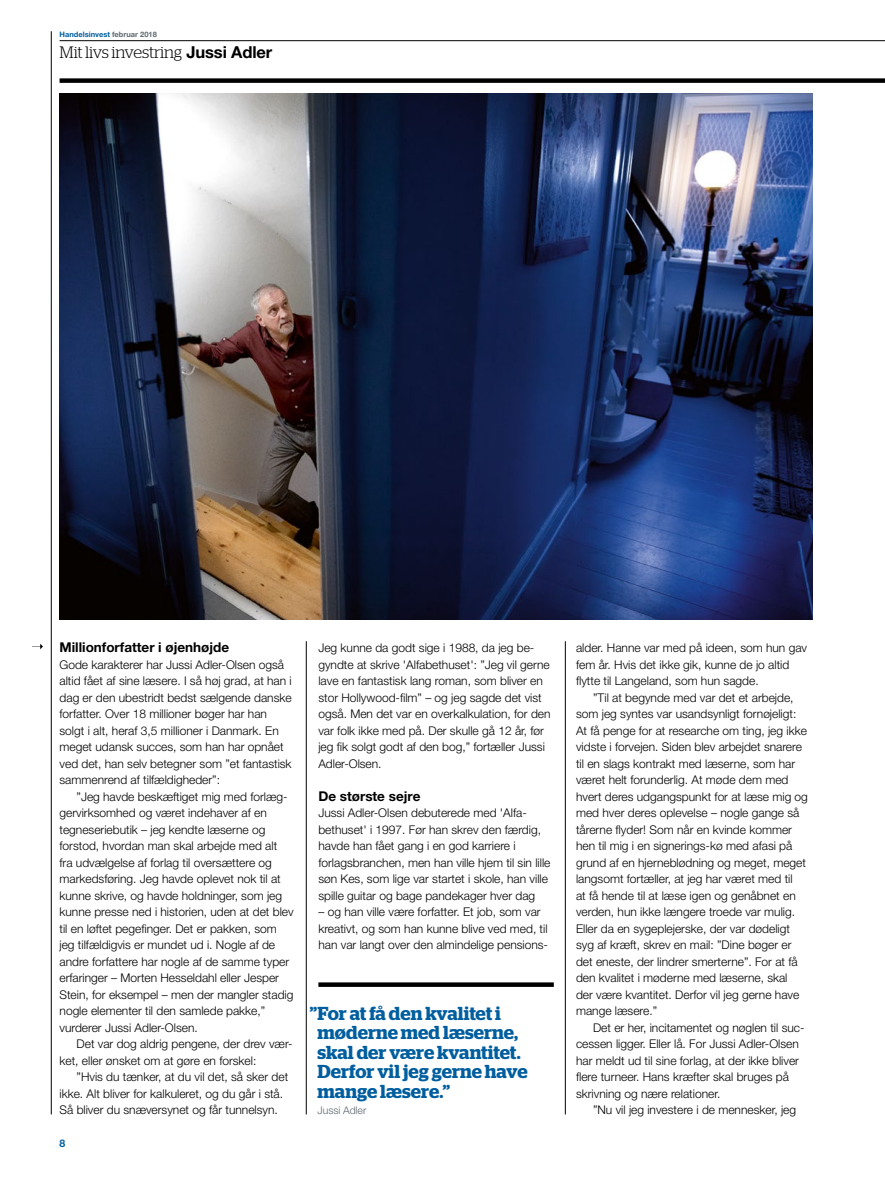
<style>
.page{position:relative;width:885px;height:1191px;background:#fff}
.page>*{position:absolute;margin:0;border:0;box-sizing:border-box;transform-origin:0 0}
.t1{font:600 18.75px/19.5px "Stag";color:#005e9f}
.t2{font:300 16.5px "Stag";letter-spacing:-.015em;color:#000}
.t3{font:700 13.5px "Helvetica Neue LT Pro";color:#000}
.t4{font:300 12px/16.5px "Helvetica Neue LT Pro";color:#000}
.t5{font:300 10.5px "Helvetica Neue LT Pro";letter-spacing:-.005em;color:#5c676d}
.t6{font:700 10.5px "Helvetica Neue LT Pro";color:#005e9f}
.t7{font:700 7.5px "Helvetica Neue LT Pro";color:#005e9f}
.s1{color:#5c676d}
.s2{font-family:"Helvetica Neue LT Pro";font-weight:700}
</style>
<div class="page">
<hr style="left:60px;top:40px;width:824px;height:1px;background:#000">
<div style="left:60px;top:78px;width:824px;height:5px;background:#000"></div>
<hr style="left:51px;top:31px;width:1px;height:1083px;background:#000">
<img style="left:60px;top:93px;width:752px;height:526px">
<div style="left:318px;top:982px;width:235px;height:5px;background:#000"></div>
<hr style="left:306px;top:641px;width:1px;height:473px;background:#000">
<hr style="left:565px;top:641px;width:1px;height:473px;background:#000">
<svg style="left:32px;top:644px;width:11px;height:5px"></svg>
<p class="t7" style="left:60px;top:29px;width:99px">Handelsinvest <span class="s1">februar 2018</span></p>
<h2 class="t2" style="left:60px;top:43px;width:214px">Mit livs investring <span class="s2">Jussi Adler</span></h2>
<p class="t3" style="left:60px;top:639px;width:171px">Millionforfatter i øjenhøjde</p>
<p class="t4" style="left:60px;top:656px;width:234px">Gode karakterer har Jussi Adler-Olsen også altid fået af sine læsere. I så høj grad, at han i dag er den ubestridt bedst sælgende danske forfatter. Over 18 millioner bøger har han solgt i alt, heraf 3,5 millioner i Danmark. En meget udansk succes, som han har opnået ved det, han selv betegner som ”et fantastisk sammenrend af tilfældigheder”:</p>
<p class="t4" style="left:60px;top:788px;width:235px;text-indent:17px">”Jeg havde beskæftiget mig med forlæg&shy;gervirksomhed og været indehaver af en tegneseriebutik – jeg kendte læserne og forstod, hvordan man skal arbejde med alt<br>fra udvælgelse af forlag til oversættere og markedsføring. Jeg havde oplevet nok til at kunne skrive, og havde holdninger, som jeg kunne presse ned i historien, uden at det blev til en løftet pegefinger. Det er pakken, som jeg tilfældigvis er mundet ud i. Nogle af de andre forfattere har nogle af de samme typer erfaringer – Morten Hesseldahl eller Jesper Stein, for eksempel – men der mangler stadig nogle elementer til den samlede pakke,” vurderer Jussi Adler-Olsen.</p>
<p class="t4" style="left:60px;top:1035px;width:234px;text-indent:17px">Det var dog aldrig pengene, der drev vær&shy;ket, eller ønsket om at gøre en forskel:</p>
<p class="t4" style="left:60px;top:1068px;width:230px;text-indent:17px">”Hvis du tænker, at du vil det, så sker det ikke. Alt bliver for kalkuleret, og du går i stå.<br>Så bliver du snæversynet og får tunnelsyn.</p>
<p class="t6" style="left:60px;top:1136px;width:7px">8</p>
<p class="t4" style="left:318px;top:639px;width:233px">Jeg kunne da godt sige i 1988, da jeg be&shy;gyndte at skrive 'Alfabethuset': ”Jeg vil gerne lave en fantastisk lang roman, som bliver en stor Hollywood-film” – og jeg sagde det vist også. Men det var en overkalkulation, for den var folk ikke med på. Der skulle gå 12 år, før jeg fik solgt godt af den bog,” fortæller Jussi Adler-Olsen.</p>
<p class="t3" style="left:318px;top:787px;width:104px">De største sejre</p>
<p class="t4" style="left:318px;top:804px;width:233px">Jussi Adler-Olsen debuterede med 'Alfa&shy;bethuset' i 1997. Før han skrev den færdig, havde han fået gang i en god karriere i forlagsbranchen, men han ville hjem til sin lille søn Kes, som lige var startet i skole, han ville spille guitar og bage pandekager hver dag</p>
<p class="t4" style="left:318px;top:903px;width:231px">– og han ville være forfatter. Et job, som var kreativt, og som han kunne blive ved med, til han var langt over den almindelige pensions-</p>
<h1 class="t1" style="left:317px;top:1003px;width:211px;text-indent:-8px">”For at få den kvalitet i møderne med læserne, skal der være kvantitet.<br>Derfor vil jeg gerne have mange læsere.”</h1>
<p class="t5" style="left:317px;top:1104px;width:50px">Jussi Adler</p>
<p class="t4" style="left:576px;top:639px;width:232px">alder. Hanne var med på ideen, som hun gav fem år. Hvis det ikke gik, kunne de jo altid flytte til Langeland, som hun sagde.</p>
<p class="t4" style="left:576px;top:689px;width:233px;text-indent:17px">”Til at begynde med var det et arbejde, som jeg syntes var usandsynligt fornøjeligt:<br>At få penge for at researche om ting, jeg ikke vidste i forvejen. Siden blev arbejdet snarere til en slags kontrakt med læserne, som har været helt forunderlig. At møde dem med hvert deres udgangspunkt for at læse mig og med hver deres oplevelse – nogle gange så tårerne flyder! Som når en kvinde kommer hen til mig i en signerings-kø med afasi på grund af en hjerneblødning og meget, meget langsomt fortæller, at jeg har været med til<br>at få hende til at læse igen og genåbnet en verden, hun ikke længere troede var mulig.<br>Eller da en sygeplejerske, der var dødeligt syg af kræft, skrev en mail: ”Dine bøger er det eneste, der lindrer smerterne”. For at få den kvalitet i møderne med læserne, skal<br>der være kvantitet. Derfor vil jeg gerne have mange læsere.”</p>
<p class="t4" style="left:576px;top:1019px;width:230px;text-indent:17px">Det er her, incitamentet og nøglen til suc&shy;cessen ligger. Eller lå. For Jussi Adler-Olsen har meldt ud til sine forlag, at der ikke bliver flere turneer. Hans kræfter skal bruges på skrivning og nære relationer.</p>
<p class="t4" style="left:593px;top:1101px;width:204px">”Nu vil jeg investere i de mennesker, jeg</p>
</div>
